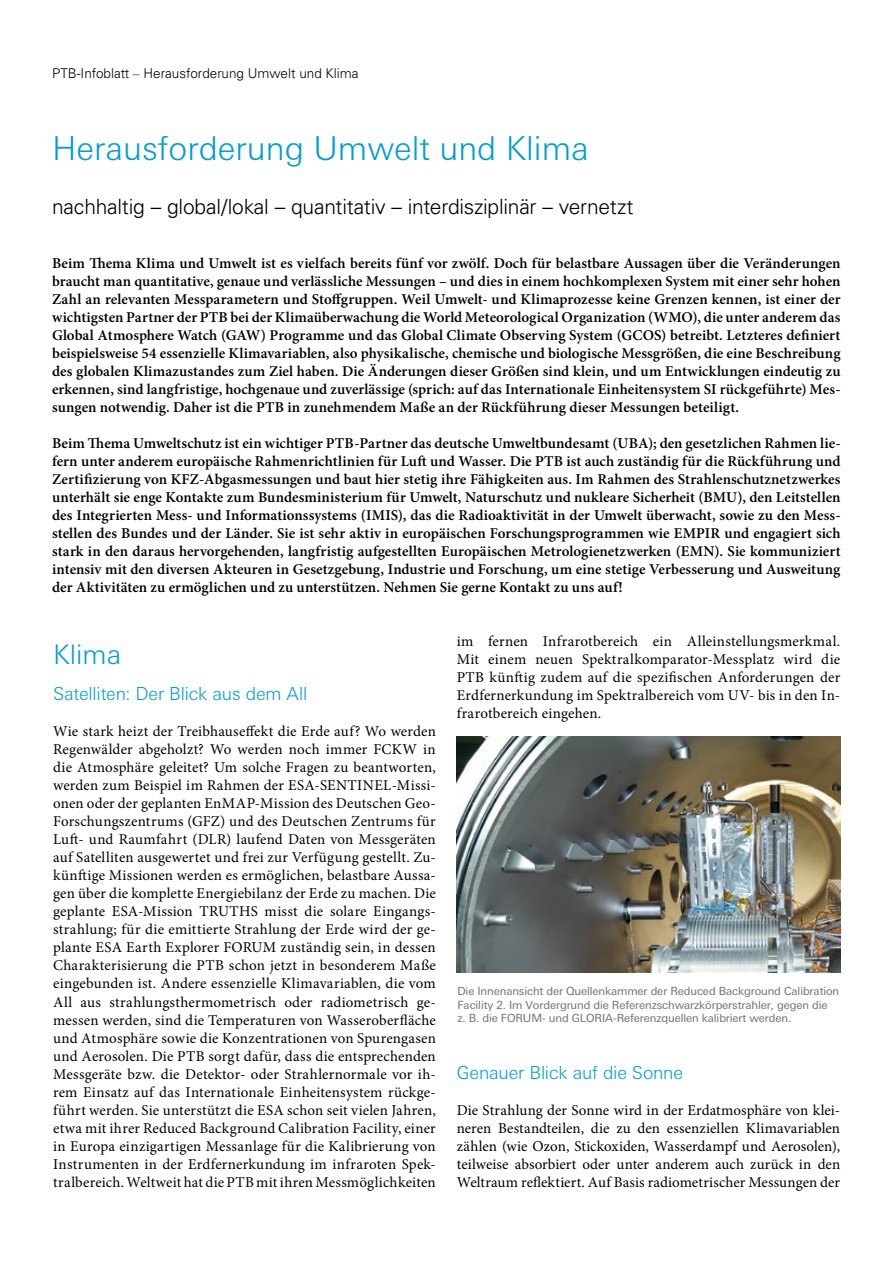
<style>
.page{position:relative;width:893px;height:1263px;background:#fff}
.page>*{position:absolute;margin:0;border:0;box-sizing:border-box;transform-origin:0 0}
.t1{font:300 33px "Univers Next W1 G";color:#009dd1}
.t2{font:300 27px "Univers Next W1 G";color:#009dd1}
.t3{font:300 21px "Univers";letter-spacing:-.01em;color:#000}
.t4{font:300 18px "Univers Next W1 G";letter-spacing:-.01em;color:#009dd1}
.t5{font:600 15px/18px "Minion Pro";letter-spacing:.005em;color:#000;text-align:justify}
.t6{font:15px/18px "Minion Pro";letter-spacing:.01em;color:#000;text-align:justify}
.t7{font:300 13.5px "Univers";color:#000}
.t8{font:11.25px/13.5px "Univers Next W1 G";letter-spacing:-.01em;color:#707172}
.s1{font-family:"Times New Roman";font-weight:400}
</style>
<div class="page">
<img style="left:457px;top:736px;width:383px;height:236px">
<p class="t7" style="left:52px;top:65px;width:308px">PTB-Infoblatt <span class="s1">–</span> Herausforderung Umwelt und Klima</p>
<h1 class="t1" style="left:52px;top:129px;width:538px">Herausforderung Umwelt und Klima</h1>
<h3 class="t3" style="left:52px;top:194px;width:583px">nachhaltig – global/lokal – quantitativ – interdisziplinär – vernetzt</h3>
<p class="t5" style="left:52px;top:254px;width:790px">Beim Thema Klima und Umwelt ist es vielfach bereits fünf vor zwölf. Doch für belastbare Aussagen über die Veränderungen braucht man quantitative, genaue und verlässliche Messungen – und dies in einem hochkomplexen System mit einer sehr hohen Zahl an relevanten Messparametern und Stoffgruppen. Weil Umwelt- und Klimaprozesse keine Grenzen kennen, ist einer der wichtigsten Partner der PTB bei der Klimaüberwachung die World Meteorological Organization (WMO), die unter anderem das Global Atmosphere Watch (GAW) Programme und das Global Climate Observing System (GCOS) betreibt. Letzteres definiert beispielsweise 54 essenzielle Klimavariablen, also physikalische, chemische und biologische Messgrößen, die eine Beschreibung des globalen Klimazustandes zum Ziel haben. Die Änderungen dieser Größen sind klein, und um Entwicklungen eindeutig zu erkennen, sind langfristige, hochgenaue und zuverlässige (sprich: auf das Internationale Einheitensystem SI rückgeführte) Mes&shy;sungen notwendig. Daher ist die PTB in zunehmendem Maße an der Rückführung dieser Messungen beteiligt.</p>
<p class="t5" style="left:52px;top:434px;width:790px">Beim Thema Umweltschutz ist ein wichtiger PTB-Partner das deutsche Umweltbundesamt (UBA); den gesetzlichen Rahmen lie&shy;fern unter anderem europäische Rahmenrichtlinien für Luft und Wasser. Die PTB ist auch zuständig für die Rückführung und Zertifizierung von KFZ-Abgasmessungen und baut hier stetig ihre Fähigkeiten aus. Im Rahmen des Strahlenschutznetzwerkes unterhält sie enge Kontakte zum Bundesministerium für Umwelt, Naturschutz und nukleare Sicherheit (BMU), den Leitstellen des Integrierten Mess- und Informationssystems (IMIS), das die Radioaktivität in der Umwelt überwacht, sowie zu den Mess&shy;stellen des Bundes und der Länder. Sie ist sehr aktiv in europäischen Forschungsprogrammen wie EMPIR und engagiert sich stark in den daraus hervorgehenden, langfristig aufgestellten Europäischen Metrologienetzwerken (EMN). Sie kommuniziert intensiv mit den diversen Akteuren in Gesetzgebung, Industrie und Forschung, um eine stetige Verbesserung und Ausweitung der Aktivitäten zu ermöglichen und zu unterstützen. Nehmen Sie gerne Kontakt zu uns auf!</p>
<h2 class="t2" style="left:53px;top:639px;width:70px">Klima</h2>
<p class="t4" style="left:53px;top:684px;width:256px">Satelliten: Der Blick aus dem All</p>
<p class="t6" style="left:53px;top:723px;width:384px">Wie stark heizt der Treibhauseffekt die Erde auf? Wo werden Regenwälder abgeholzt? Wo werden noch immer FCKW in die Atmosphäre geleitet? Um solche Fragen zu beantworten, werden zum Beispiel im Rahmen der ESA-SENTINEL-Missi&shy;onen oder der geplanten EnMAP-Mission des Deutschen Geo-Forschungszentrums (GFZ) und des Deutschen Zentrums für Luft- und Raumfahrt (DLR) laufend Daten von Messgeräten auf Satelliten ausgewertet und frei zur Verfügung gestellt. Zu&shy;künftige Missionen werden es ermöglichen, belastbare Aussa&shy;gen über die komplette Energiebilanz der Erde zu machen. Die geplante ESA-Mission TRUTHS misst die solare Eingangs&shy;strahlung; für die emittierte Strahlung der Erde wird der ge&shy;plante ESA Earth Explorer FORUM zuständig sein, in dessen Charakterisierung die PTB schon jetzt in besonderem Maße eingebunden ist. Andere essenzielle Klimavariablen, die vom All aus strahlungsthermometrisch oder radiometrisch ge&shy;messen werden, sind die Temperaturen von Wasseroberfläche und Atmosphäre sowie die Konzentrationen von Spurengasen und Aerosolen. Die PTB sorgt dafür, dass die entsprechenden Messgeräte bzw. die Detektor- oder Strahlernormale vor ih&shy;rem Einsatz auf das Internationale Einheitensystem rückge&shy;führt werden. Sie unterstützt die ESA schon seit vielen Jahren, etwa mit ihrer Reduced Background Calibration Facility, einer in Europa einzigartigen Messanlage für die Kalibrierung von Instrumenten in der Erdfernerkundung im infraroten Spek&shy;tralbereich. Weltweit hat die PTB mit ihren Messmöglichkeiten</p>
<p class="t6" style="left:457px;top:633px;width:385px">im fernen Infrarotbereich ein Alleinstellungsmerkmal.<br>Mit einem neuen Spektralkomparator-Messplatz wird die PTB künftig zudem auf die spezifischen Anforderungen der Erdfernerkundung im Spektralbereich vom UV- bis in den In&shy;frarotbereich eingehen.</p>
<p class="t8" style="left:457px;top:985px;width:383px">Die Innenansicht der Quellenkammer der Reduced Background Calibration<br>Facility 2. Im Vordergrund die Referenzschwarzkörperstrahler, gegen die<br>z. B. die FORUM- und GLORIA-Referenzquellen kalibriert werden.</p>
<p class="t4" style="left:457px;top:1062px;width:228px">Genauer Blick auf die Sonne</p>
<p class="t6" style="left:457px;top:1101px;width:385px">Die Strahlung der Sonne wird in der Erdatmosphäre von klei&shy;neren Bestandteilen, die zu den essenziellen Klimavariablen zählen (wie Ozon, Stickoxiden, Wasserdampf und Aerosolen), teilweise absorbiert oder unter anderem auch zurück in den Weltraum reflektiert. Auf Basis radiometrischer Messungen der</p>
</div>
